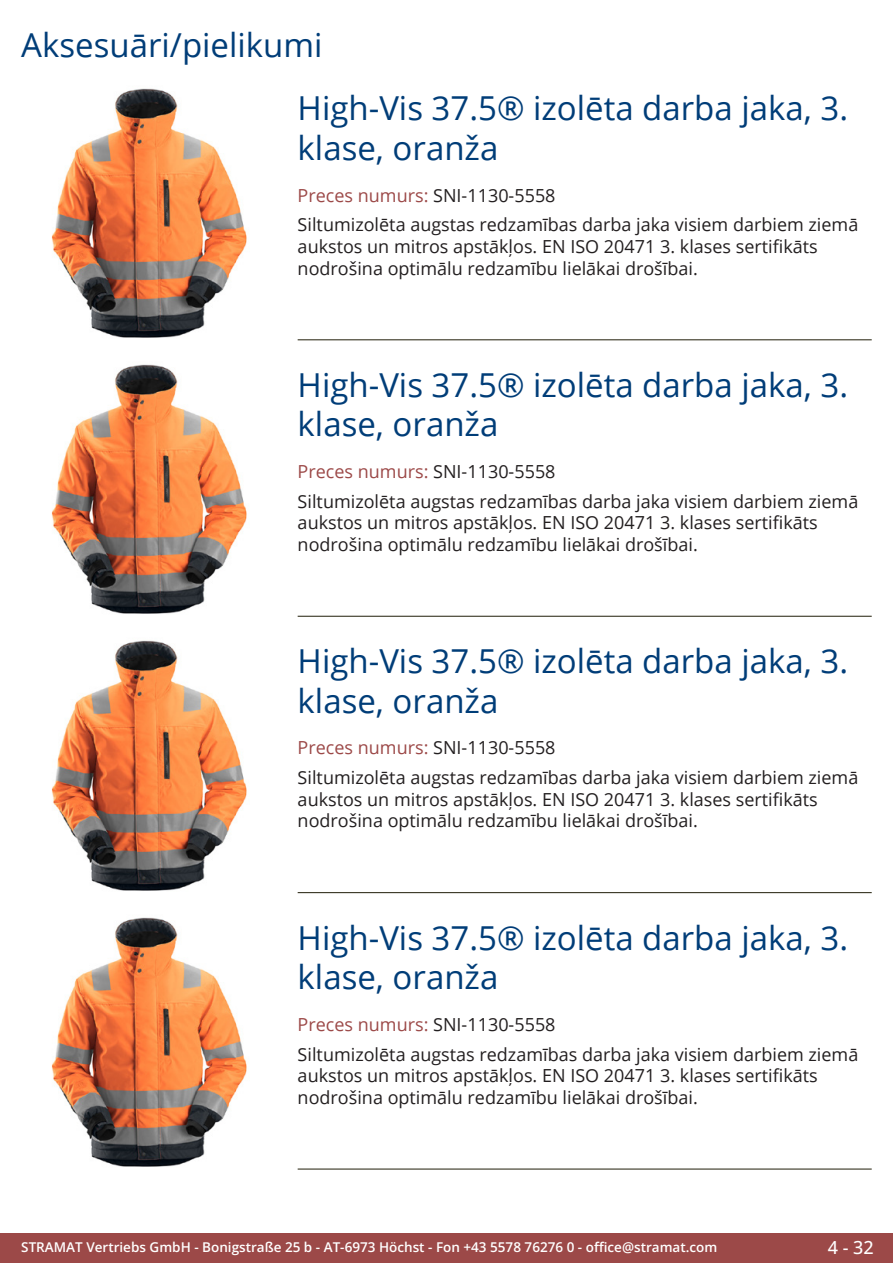
<style>
.page{position:relative;width:893px;height:1263px;background:#fff}
.page>*{position:absolute;margin:0;border:0;box-sizing:border-box;transform-origin:0 0}
.Produkttitel{font:33px/39.6px "Open Sans";color:#003d78}
.RastTitel{font:33px "Open Sans";color:#003d78}
.Beschreibung_Text{font:18px/21.6px "Open Sans";color:#231f20}
.TechDaten_Überschrif{font:18px "Open Sans";color:#9c4948}
.t1{font:500 18px "Open Sans";color:#fff}
.t2{font:600 13.5px "Open Sans";color:#fff}
.s1{color:#231f20}
</style>
<div class="page">
<div style="left:0;top:1233px;width:893px;height:30px;background:#9c4948"></div>
<hr style="left:298px;top:340px;width:574px;height:1px;background:#201d08">
<hr style="left:298px;top:616px;width:574px;height:1px;background:#201d08">
<hr style="left:298px;top:892px;width:574px;height:1px;background:#201d08">
<hr style="left:298px;top:1169px;width:574px;height:1px;background:#201d08">
<img style="left:51px;top:88px;width:196px;height:250px">
<img style="left:51px;top:364px;width:196px;height:250px">
<img style="left:51px;top:640px;width:196px;height:251px">
<img style="left:51px;top:917px;width:196px;height:250px">
<p class="RastTitel" style="left:21px;top:22px;width:303px">Aksesuāri/pielikumi</p>
<p class="Produkttitel" style="left:298px;top:88px;width:552px">High-Vis 37.5® izolēta darba jaka, 3. klase, oranža</p>
<p class="TechDaten_Überschrif" style="left:298px;top:183px;width:259px">Preces numurs: <span class="s1">SNI-1130-5558</span></p>
<p class="Beschreibung_Text" style="left:298px;top:214px;width:562px">Siltumizolēta augstas redzamības darba jaka visiem darbiem ziemā aukstos un mitros apstākļos. EN ISO 20471 3. klases sertifikāts nodrošina optimālu redzamību lielākai drošībai.</p>
<p class="Produkttitel" style="left:298px;top:364px;width:552px">High-Vis 37.5® izolēta darba jaka, 3. klase, oranža</p>
<p class="TechDaten_Überschrif" style="left:298px;top:459px;width:259px">Preces numurs: <span class="s1">SNI-1130-5558</span></p>
<p class="Beschreibung_Text" style="left:298px;top:490px;width:562px">Siltumizolēta augstas redzamības darba jaka visiem darbiem ziemā aukstos un mitros apstākļos. EN ISO 20471 3. klases sertifikāts nodrošina optimālu redzamību lielākai drošībai.</p>
<p class="Produkttitel" style="left:298px;top:640px;width:552px">High-Vis 37.5® izolēta darba jaka, 3. klase, oranža</p>
<p class="TechDaten_Überschrif" style="left:298px;top:735px;width:259px">Preces numurs: <span class="s1">SNI-1130-5558</span></p>
<p class="Beschreibung_Text" style="left:298px;top:766px;width:562px">Siltumizolēta augstas redzamības darba jaka visiem darbiem ziemā aukstos un mitros apstākļos. EN ISO 20471 3. klases sertifikāts nodrošina optimālu redzamību lielākai drošībai.</p>
<p class="Produkttitel" style="left:298px;top:917px;width:552px">High-Vis 37.5® izolēta darba jaka, 3. klase, oranža</p>
<p class="TechDaten_Überschrif" style="left:298px;top:1012px;width:259px">Preces numurs: <span class="s1">SNI-1130-5558</span></p>
<p class="Beschreibung_Text" style="left:298px;top:1043px;width:562px">Siltumizolēta augstas redzamības darba jaka visiem darbiem ziemā aukstos un mitros apstākļos. EN ISO 20471 3. klases sertifikāts nodrošina optimālu redzamību lielākai drošībai.</p>
<p class="t2" style="left:21px;top:1238px;width:698px">STRAMAT Vertriebs GmbH - Bonigstraße 25 b - AT-6973 Höchst - Fon +43 5578 76276 0 - office@stramat.com</p>
<p class="t1" style="left:828px;top:1234px;width:48px">4 - 32</p>
</div>
